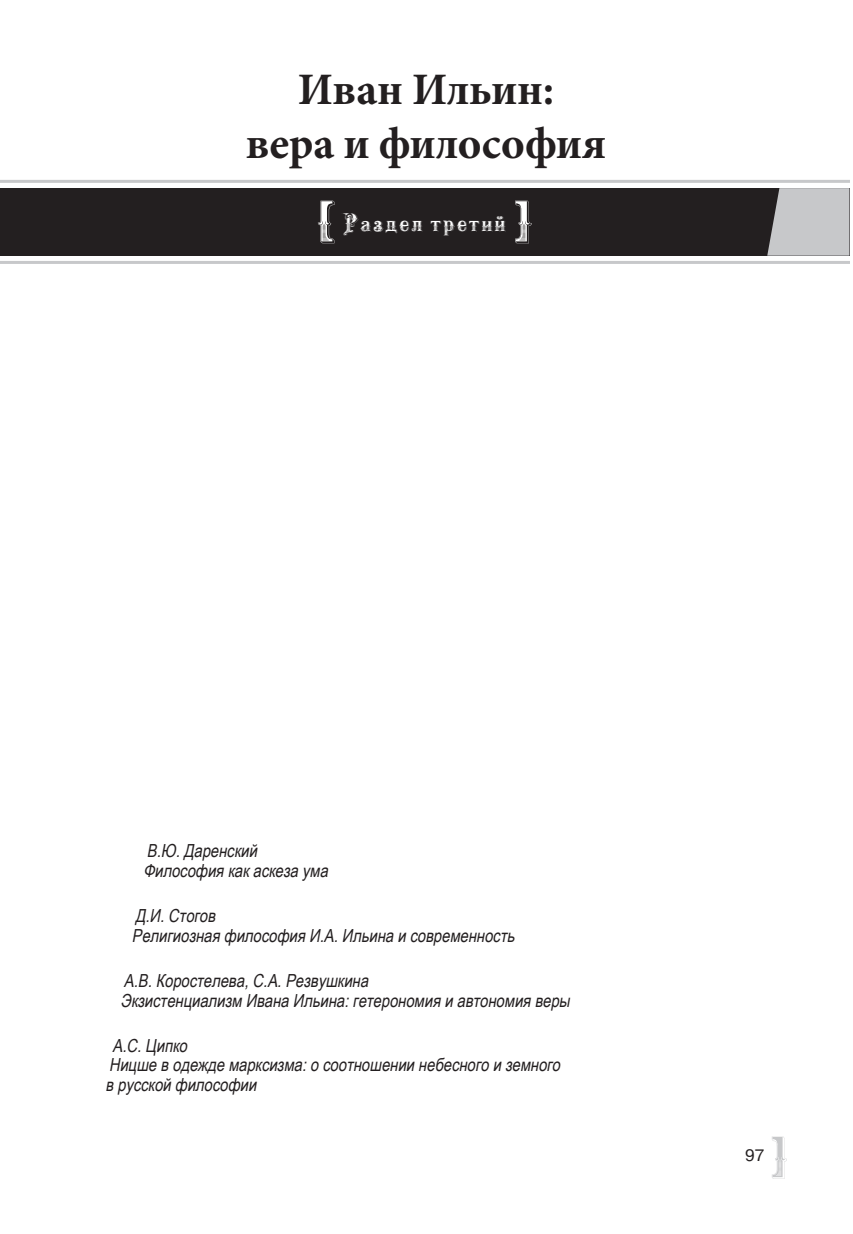
<style>
.page{position:relative;width:853px;height:1234px;background:#fff}
.page>*{position:absolute;margin:0;border:0;box-sizing:border-box;transform-origin:0 0}
.t1{font:54px "English Rose";color:#fff;scale:1.1 1}
.t2{font:54px "English Rose";color:#c7c8ca}
.t3{font:700 45px/54px "Minion Pro";letter-spacing:-.01em;color:#231f20;text-align:center}
.t4{font:19.5px "English Rose";letter-spacing:.1em;color:#fff;scale:1.1 1}
.t5{font:italic 18px/19.5px "Arial Narrow";color:#231f20}
.t6{font:16.5px "Pragmatica C";color:#231f20}
</style>
<div class="page">
<div style="left:0;top:188px;width:849px;height:67px;background:#231f20"></div>
<hr style="left:0;top:180px;width:849px;height:3px;background:#c7c8ca">
<hr style="left:0;top:261px;width:849px;height:3px;background:#c7c8ca">
<svg style="left:767px;top:188px;width:82px;height:67px;background:#b9babc"></svg>
<h2 class="t3" style="left:246px;top:62px;width:362px">Иван Ильин:<br>вера и философия</h2>
<h1 class="t1" style="left:318px;top:181px;width:18px">[</h1>
<p class="t4" style="left:342px;top:209px;width:151px">Раздел третий</p>
<h1 class="t1" style="left:514px;top:181px;width:18px">]</h1>
<p class="t5" style="left:143px;top:840px;width:191px">В.Ю.Даренский<br>Философиякакаскезаума</p>
<p class="t5" style="left:132px;top:905px;width:388px">Д.И.Стогов<br>РелигиознаяфилософияИ.А. Ильинаи современность</p>
<p class="t5" style="left:121px;top:970px;width:455px">А.В.Коростелева,С.А.Резвушкина<br>Экзистенциализм ИванаИльина:гетерономияи автономияверы</p>
<p class="t5" style="left:106px;top:1034px;width:460px;text-indent:7px">А.С.Ципко<br>Ницшеводеждемарксизма:осоотношении небесногои земного врусскойфилософии</p>
<h1 class="t2" style="left:771px;top:1116px;width:18px">]</h1>
<p class="t6" style="left:745px;top:1145px;width:21px">97</p>
</div>
